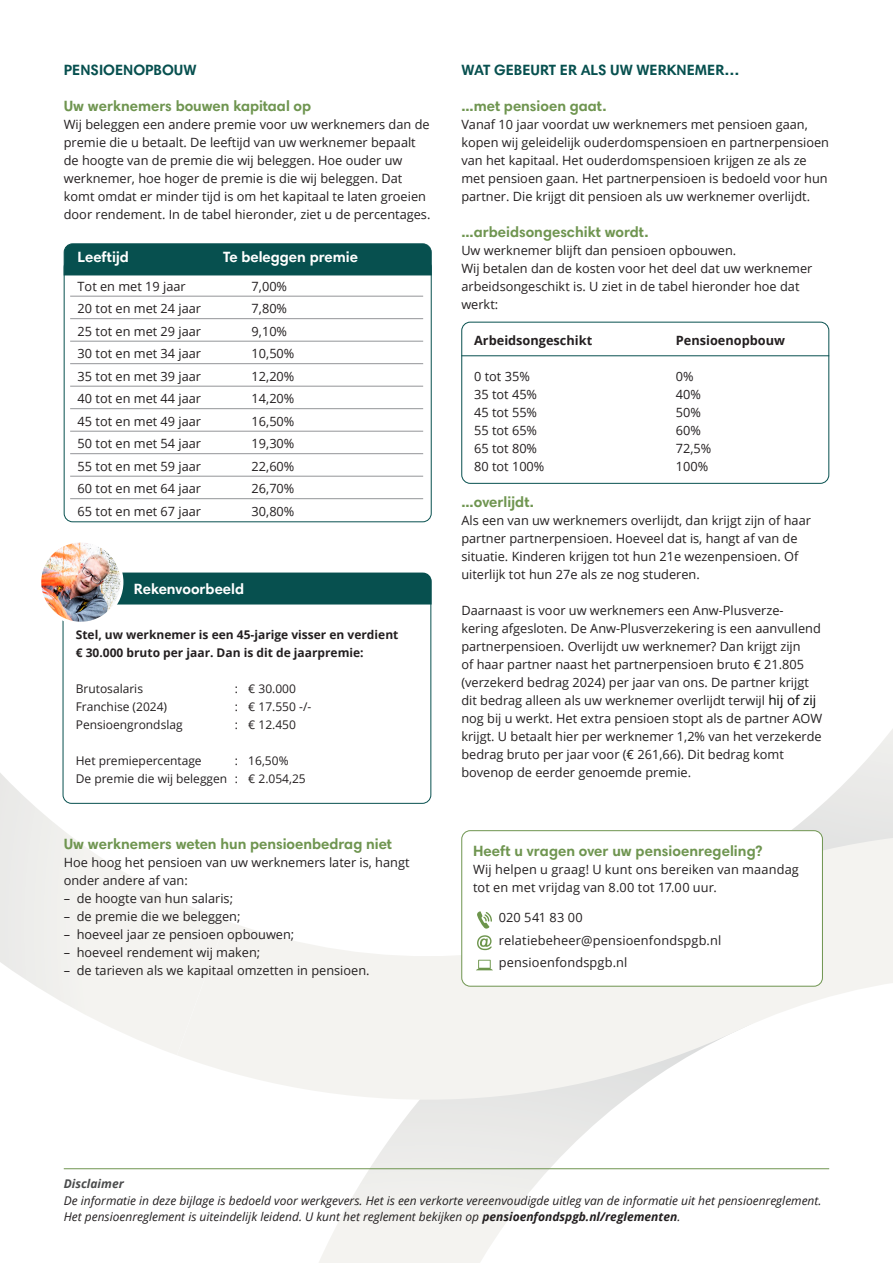
<style>
.page{position:relative;width:893px;height:1263px;background:#fff}
.page>*{position:absolute;margin:0;border:0;box-sizing:border-box;transform-origin:0 0}
.t1{font:700 15px "Harmonia Sans Pro";color:#6f9550}
.t2{font:700 15px "Harmonia Sans Pro";color:#07504f}
.t3{font:700 15px "Harmonia Sans Pro";color:#fff}
.t4{font:12.75px/18px "Open Sans";color:#231f20}
.t5{font:700 12.75px "Open Sans";color:#231f20}
.t6{font:italic 12px/16.5px "Open Sans";color:#231f20}
.t7{font:12px "Open Sans";color:#231f20}
.t8{font:700 12px "Open Sans";color:#231f20}
.t9{font:italic 700 12px "Open Sans";color:#4b4c4d}
.s1{font-size:13.5px;color:#000}
.s2{font-weight:700}
</style>
<div class="page">
<svg style="left:0;top:749px;width:177px;height:306px"></svg>
<svg style="left:819px;top:729px;width:74px;height:78px"></svg>
<svg style="left:311px;top:1124px;width:426px;height:139px"></svg>
<svg style="left:177px;top:807px;width:716px;height:317px;fill:#f4f3f0"></svg>
<hr style="left:64px;top:1168px;width:765px;height:1px;background:#6f9550">
<div style="left:117px;top:573px;width:315px;height:31px;background:#07504f"></div>
<img style="left:40px;top:541px;width:82px;height:82px;border-radius:41px">
<div style="left:38px;top:539px;width:85px;height:86px;border:3px solid #fff;border-radius:50%"></div>
<div style="left:462px;top:831px;width:360px;height:155px;background:#fff;border-radius:9px"></div>
<div style="left:461px;top:830px;width:362px;height:156px;border:1px solid #6f9550;border-radius:9px"></div>
<svg style="left:477px;top:935px;width:15px;height:15px"></svg>
<svg style="left:477px;top:911px;width:15px;height:18px"></svg>
<svg style="left:476px;top:960px;width:17px;height:10px"></svg>
<svg style="left:63px;top:243px;width:369px;height:33px;background:#0e5554"></svg>
<hr style="left:70px;top:296px;width:353px;height:1px;background:#939598">
<hr style="left:70px;top:318px;width:353px;height:1px;background:#939598">
<hr style="left:70px;top:341px;width:353px;height:1px;background:#939598">
<hr style="left:70px;top:363px;width:353px;height:1px;background:#939598">
<hr style="left:70px;top:386px;width:353px;height:1px;background:#939598">
<hr style="left:70px;top:408px;width:353px;height:1px;background:#939598">
<hr style="left:70px;top:431px;width:353px;height:1px;background:#939598">
<hr style="left:70px;top:453px;width:353px;height:1px;background:#939598">
<hr style="left:70px;top:476px;width:353px;height:1px;background:#939598">
<hr style="left:70px;top:498px;width:353px;height:1px;background:#939598">
<div style="left:461px;top:322px;width:368px;height:162px;border:1px solid #07504f;border-radius:9px"></div>
<hr style="left:461px;top:355px;width:368px;height:1px;background:#07504f">
<p class="t2" style="left:64px;top:60px;width:134px">PENSIOENOPBOUW</p>
<p class="t1" style="left:64px;top:96px;width:249px">Uw werknemers bouwen kapitaal op</p>
<p class="t4" style="left:64px;top:115px;width:368px">Wij beleggen een andere premie voor uw werknemers dan de premie die u betaalt. De leeftijd van uw werknemer bepaalt de hoogte van de premie die wij beleggen. Hoe ouder uw werknemer, hoe hoger de premie is die wij beleggen. Dat komt omdat er minder tijd is om het kapitaal te laten groeien door rendement. In de tabel hieronder, ziet u de percentages.</p>
<p class="t3" style="left:78px;top:247px;width:53px">Leeftijd</p>
<p class="t3" style="left:223px;top:247px;width:136px">Te beleggen premie</p>
<p class="t4" style="left:78px;top:277px;width:110px">Tot en met 19 jaar</p>
<p class="t4" style="left:252px;top:277px;width:37px">7,00%</p>
<p class="t4" style="left:78px;top:299px;width:125px">20 tot en met 24 jaar</p>
<p class="t4" style="left:252px;top:299px;width:37px">7,80%</p>
<p class="t4" style="left:78px;top:322px;width:125px">25 tot en met 29 jaar</p>
<p class="t4" style="left:252px;top:322px;width:37px">9,10%</p>
<p class="t4" style="left:78px;top:344px;width:125px">30 tot en met 34 jaar</p>
<p class="t4" style="left:252px;top:344px;width:44px">10,50%</p>
<p class="t4" style="left:78px;top:367px;width:125px">35 tot en met 39 jaar</p>
<p class="t4" style="left:252px;top:367px;width:44px">12,20%</p>
<p class="t4" style="left:78px;top:389px;width:125px">40 tot en met 44 jaar</p>
<p class="t4" style="left:252px;top:389px;width:44px">14,20%</p>
<p class="t4" style="left:78px;top:412px;width:125px">45 tot en met 49 jaar</p>
<p class="t4" style="left:252px;top:412px;width:44px">16,50%</p>
<p class="t4" style="left:78px;top:434px;width:125px">50 tot en met 54 jaar</p>
<p class="t4" style="left:252px;top:434px;width:44px">19,30%</p>
<p class="t4" style="left:78px;top:457px;width:125px">55 tot en met 59 jaar</p>
<p class="t4" style="left:252px;top:457px;width:44px">22,60%</p>
<p class="t4" style="left:78px;top:479px;width:125px">60 tot en met 64 jaar</p>
<p class="t4" style="left:252px;top:479px;width:44px">26,70%</p>
<p class="t4" style="left:78px;top:502px;width:125px">65 tot en met 67 jaar</p>
<p class="t4" style="left:252px;top:502px;width:44px">30,80%</p>
<p class="t3" style="left:134px;top:579px;width:112px">Rekenvoorbeeld</p>
<p class="t8" style="left:76px;top:626px;width:324px">Stel, uw werknemer is een 45-jarige visser en verdient</p>
<p class="t8" style="left:76px;top:644px;width:289px">€ 30.000 bruto per jaar. Dan is dit de jaarpremie:</p>
<p class="t7" style="left:76px;top:681px;width:69px">Brutosalaris</p>
<p class="t7" style="left:235px;top:681px;width:63px">: € 30.000</p>
<p class="t7" style="left:76px;top:699px;width:93px">Franchise (2024)</p>
<p class="t7" style="left:235px;top:699px;width:78px">: € 17.550 -/-</p>
<p class="t7" style="left:76px;top:717px;width:108px">Pensioengrondslag</p>
<p class="t7" style="left:235px;top:717px;width:63px">: € 12.450</p>
<p class="t7" style="left:76px;top:753px;width:127px">Het premiepercentage</p>
<p class="t7" style="left:235px;top:753px;width:55px">: 16,50%</p>
<p class="t7" style="left:76px;top:771px;width:232px">De premie die wij beleggen : € 2.054,25</p>
<p class="t1" style="left:64px;top:834px;width:330px">Uw werknemers weten hun pensioenbedrag niet</p>
<p class="t4" style="left:64px;top:853px;width:347px">Hoe hoog het pensioen van uw werknemers later is, hangt onder andere af van:</p>
<p class="t4" style="left:64px;top:889px;width:171px">– de hoogte van hun salaris;</p>
<p class="t4" style="left:64px;top:907px;width:178px">– de premie die we beleggen;</p>
<p class="t4" style="left:64px;top:925px;width:232px">– hoeveel jaar ze pensioen opbouwen;</p>
<p class="t4" style="left:64px;top:943px;width:198px">– hoeveel rendement wij maken;</p>
<p class="t4" style="left:64px;top:961px;width:307px">– de tarieven als we kapitaal omzetten in pensioen.</p>
<p class="t2" style="left:461px;top:60px;width:280px">WAT GEBEURT ER ALS UW WERKNEMER…</p>
<p class="t1" style="left:461px;top:96px;width:147px">...met pensioen gaat.</p>
<p class="t4" style="left:461px;top:115px;width:369px">Vanaf 10 jaar voordat uw werknemers met pensioen gaan, kopen wij geleidelijk ouderdomspensioen en partnerpensioen van het kapitaal. Het ouderdomspensioen krijgen ze als ze met pensioen gaan. Het partnerpensioen is bedoeld voor hun partner. Die krijgt dit pensioen als uw werknemer overlijdt.</p>
<p class="t1" style="left:461px;top:222px;width:189px">...arbeidsongeschikt wordt.</p>
<p class="t4" style="left:461px;top:241px;width:276px">Uw werknemer blijft dan pensioen opbouwen.</p>
<p class="t4" style="left:461px;top:259px;width:352px">Wij betalen dan de kosten voor het deel dat uw werknemer arbeidsongeschikt is. U ziet in de tabel hieronder hoe dat werkt:</p>
<p class="t5" style="left:474px;top:331px;width:120px">Arbeidsongeschikt</p>
<p class="t5" style="left:676px;top:331px;width:111px">Pensioenopbouw</p>
<p class="t4" style="left:474px;top:367px;width:57px">0 tot 35%</p>
<p class="t4" style="left:676px;top:367px;width:19px">0%</p>
<p class="t4" style="left:474px;top:385px;width:64px">35 tot 45%</p>
<p class="t4" style="left:676px;top:385px;width:27px">40%</p>
<p class="t4" style="left:474px;top:403px;width:64px">45 tot 55%</p>
<p class="t4" style="left:676px;top:403px;width:27px">50%</p>
<p class="t4" style="left:474px;top:421px;width:64px">55 tot 65%</p>
<p class="t4" style="left:676px;top:421px;width:27px">60%</p>
<p class="t4" style="left:474px;top:439px;width:64px">65 tot 80%</p>
<p class="t4" style="left:676px;top:439px;width:37px">72,5%</p>
<p class="t4" style="left:474px;top:457px;width:72px">80 tot 100%</p>
<p class="t4" style="left:676px;top:457px;width:34px">100%</p>
<p class="t1" style="left:461px;top:492px;width:74px">...overlijdt.</p>
<p class="t4" style="left:461px;top:511px;width:351px">Als een van uw werknemers overlijdt, dan krijgt zijn of haar partner partnerpensioen. Hoeveel dat is, hangt af van de situatie. Kinderen krijgen tot hun 21e wezenpensioen. Of uiterlijk tot hun 27e als ze nog studeren.</p>
<p class="t4" style="left:461px;top:601px;width:324px">Daarnaast is voor uw werknemers een Anw-Plusverze-</p>
<p class="t4" style="left:461px;top:619px;width:362px">kering afgesloten. De Anw-Plusverzekering is een aanvullend partnerpensioen. Overlijdt uw werknemer? Dan krijgt zijn<br>of haar partner naast het partnerpensioen bruto € 21.805 (verzekerd bedrag 2024) per jaar van ons. De partner krijgt dit bedrag alleen als uw werknemer overlijdt terwijl <span class="s1">hij of zij </span>nog bij u werkt. Het extra pensioen stopt als de partner AOW krijgt. U betaalt hier per werknemer 1,2% van het verzekerde bedrag bruto per jaar voor (€ 261,66). Dit bedrag komt bovenop de eerder genoemde premie.</p>
<p class="t1" style="left:473px;top:841px;width:291px">Heeft u vragen over uw pensioenregeling?</p>
<p class="t4" style="left:473px;top:860px;width:327px">Wij helpen u graag! U kunt ons bereiken van maandag</p>
<p class="t4" style="left:473px;top:878px;width:245px">tot en met vrijdag van 8.00 tot 17.00 uur.</p>
<p class="t4" style="left:499px;top:908px;width:85px">020 541 83 00</p>
<p class="t4" style="left:499px;top:931px;width:224px">relatiebeheer@pensioenfondspgb.nl</p>
<p class="t4" style="left:499px;top:953px;width:130px">pensioenfondspgb.nl</p>
<p class="t9" style="left:64px;top:1175px;width:62px">Disclaimer</p>
<p class="t6" style="left:64px;top:1192px;width:759px">De informatie in deze bijlage is bedoeld voor werkgevers. Het is een verkorte vereenvoudigde uitleg van de informatie uit het pensioenreglement.<br>Het pensioenreglement is uiteindelijk leidend. U kunt het reglement bekijken op <span class="s2">pensioenfondspgb.nl/reglementen</span>.</p>
</div>
